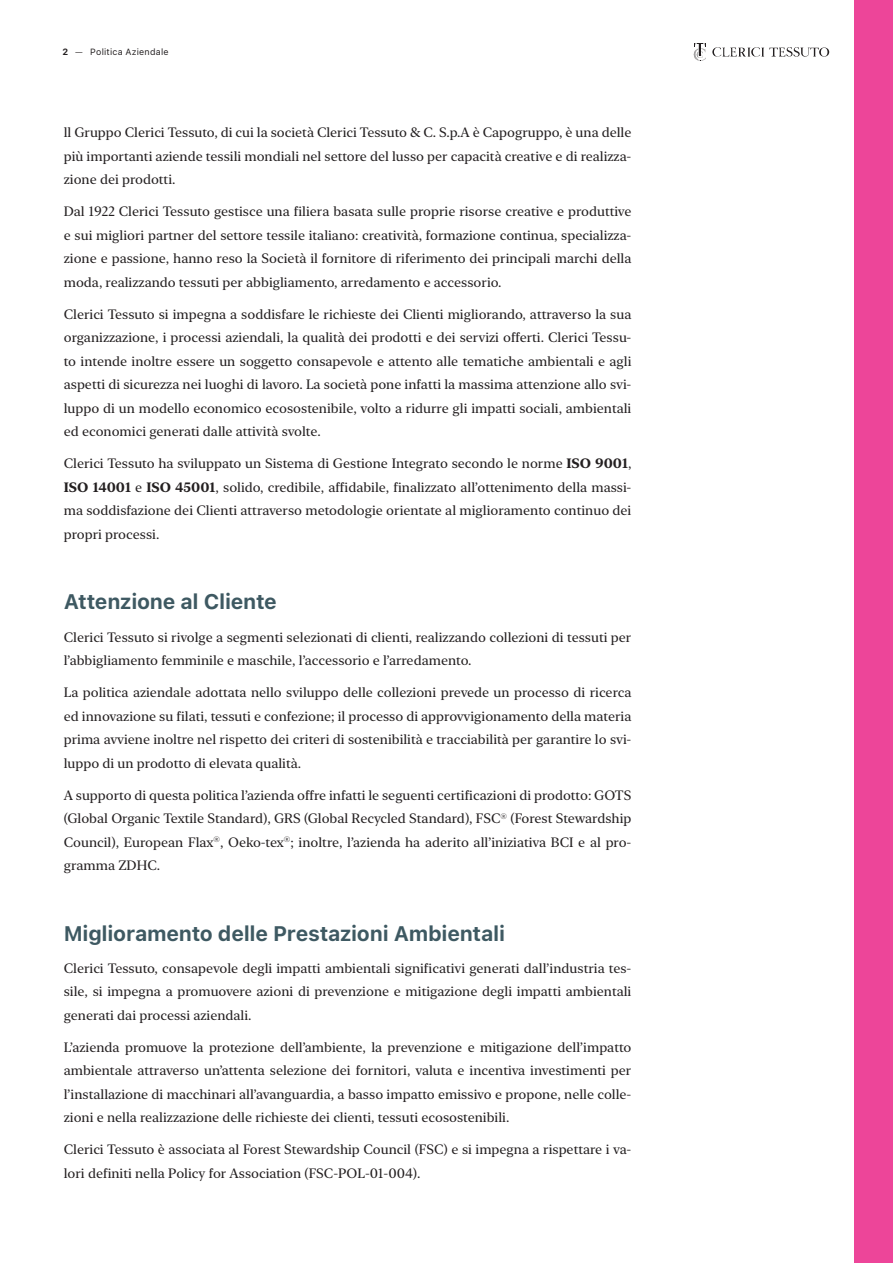
<style>
.page{position:relative;width:893px;height:1263px;background:#fff}
.page>*{position:absolute;margin:0;border:0;box-sizing:border-box;transform-origin:0 0}
.Titolo_2{font:700 21px "SF Pro Text";letter-spacing:-.015em;color:#3e5962}
.Testo{font:500 13.5px/23.5px "New York";color:#231f20;text-align:justify}
.t1{font:9px "SF Pro Text";letter-spacing:.025em;color:#231f20}
.s1{font-weight:700}
.s2{font-weight:300}
.s3{font-style:inherit}
</style>
<div class="page">
<svg style="left:712px;top:47px;width:117px;height:10px"></svg>
<svg style="left:694px;top:43px;width:12px;height:18px"></svg>
<div style="left:855px;top:0;width:38px;height:1263px;background:#ed4599"></div>
<p class="t1" style="left:62px;top:47px;width:108px"><span class="s1">2</span> <span class="s2">—</span> Politica Aziendale</p>
<p class="Testo" style="left:64px;top:121px;width:569px">ll Gruppo Clerici Tessuto, di cui la società Clerici Tessuto &amp; C. S.p.A è Capogruppo, è una delle più importanti aziende tessili mondiali nel settore del lusso per capacità creative e di realizza&shy;zione dei prodotti.</p>
<p class="Testo" style="left:64px;top:200px;width:569px">Dal 1922 Clerici Tessuto gestisce una filiera basata sulle proprie risorse creative e produttive e sui migliori partner del settore tessile italiano: creatività, formazione continua, specializza&shy;zione e passione, hanno reso la Società il fornitore di riferimento dei principali marchi della moda, realizzando tessuti per abbigliamento, arredamento e accessorio.</p>
<p class="Testo" style="left:64px;top:302px;width:569px">Clerici Tessuto si impegna a soddisfare le richieste dei Clienti migliorando, attraverso la sua organizzazione, i processi aziendali, la qualità dei prodotti e dei servizi offerti. Clerici Tessu&shy;to intende inoltre essere un soggetto consapevole e attento alle tematiche ambientali e agli aspetti di sicurezza nei luoghi di lavoro. La società pone infatti la massima attenzione allo svi&shy;luppo di un modello economico ecosostenibile, volto a ridurre gli impatti sociali, ambientali ed economici generati dalle attività svolte.</p>
<p class="Testo" style="left:64px;top:452px;width:569px">Clerici Tessuto ha sviluppato un Sistema di Gestione Integrato secondo le norme <span class="s3">ISO 9001</span>, <span class="s3">ISO 14001</span> e <span class="s3">ISO 45001</span>, solido, credibile, affidabile, finalizzato all’ottenimento della massi&shy;ma soddisfazione dei Clienti attraverso metodologie orientate al miglioramento continuo dei propri processi.</p>
<p class="Titolo_2" style="left:64px;top:590px;width:214px">Attenzione al Cliente</p>
<p class="Testo" style="left:64px;top:625px;width:569px">Clerici Tessuto si rivolge a segmenti selezionati di clienti, realizzando collezioni di tessuti per l’abbigliamento femminile e maschile, l’accessorio e l’arredamento.</p>
<p class="Testo" style="left:64px;top:680px;width:569px">La politica aziendale adottata nello sviluppo delle collezioni prevede un processo di ricerca ed innovazione su filati, tessuti e confezione; il processo di approvvigionamento della materia prima avviene inoltre nel rispetto dei criteri di sostenibilità e tracciabilità per garantire lo svi&shy;luppo di un prodotto di elevata qualità.</p>
<p class="Testo" style="left:64px;top:783px;width:569px">A supporto di questa politica l’azienda offre infatti le seguenti certificazioni di prodotto: GOTS (Global Organic Textile Standard), GRS (Global Recycled Standard), FSC<sup>®</sup> (Forest Stewardship Council), European Flax<sup>®</sup>, Oeko-tex<sup>®</sup>; inoltre, l’azienda ha aderito all’iniziativa BCI e al pro&shy;gramma ZDHC.</p>
<p class="Titolo_2" style="left:64px;top:921px;width:443px">Miglioramento delle Prestazioni Ambientali</p>
<p class="Testo" style="left:64px;top:956px;width:569px">Clerici Tessuto, consapevole degli impatti ambientali significativi generati dall’industria tes&shy;sile, si impegna a promuovere azioni di prevenzione e mitigazione degli impatti ambientali generati dai processi aziendali.</p>
<p class="Testo" style="left:64px;top:1035px;width:569px">L’azienda promuove la protezione dell’ambiente, la prevenzione e mitigazione dell’impatto ambientale attraverso un’attenta selezione dei fornitori, valuta e incentiva investimenti per l’installazione di macchinari all’avanguardia, a basso impatto emissivo e propone, nelle colle&shy;zioni e nella realizzazione delle richieste dei clienti, tessuti ecosostenibili.</p>
<p class="Testo" style="left:64px;top:1138px;width:569px">Clerici Tessuto è associata al Forest Stewardship Council (FSC) e si impegna a rispettare i va&shy;lori definiti nella Policy for Association (FSC-POL-01-004).</p>
</div>
